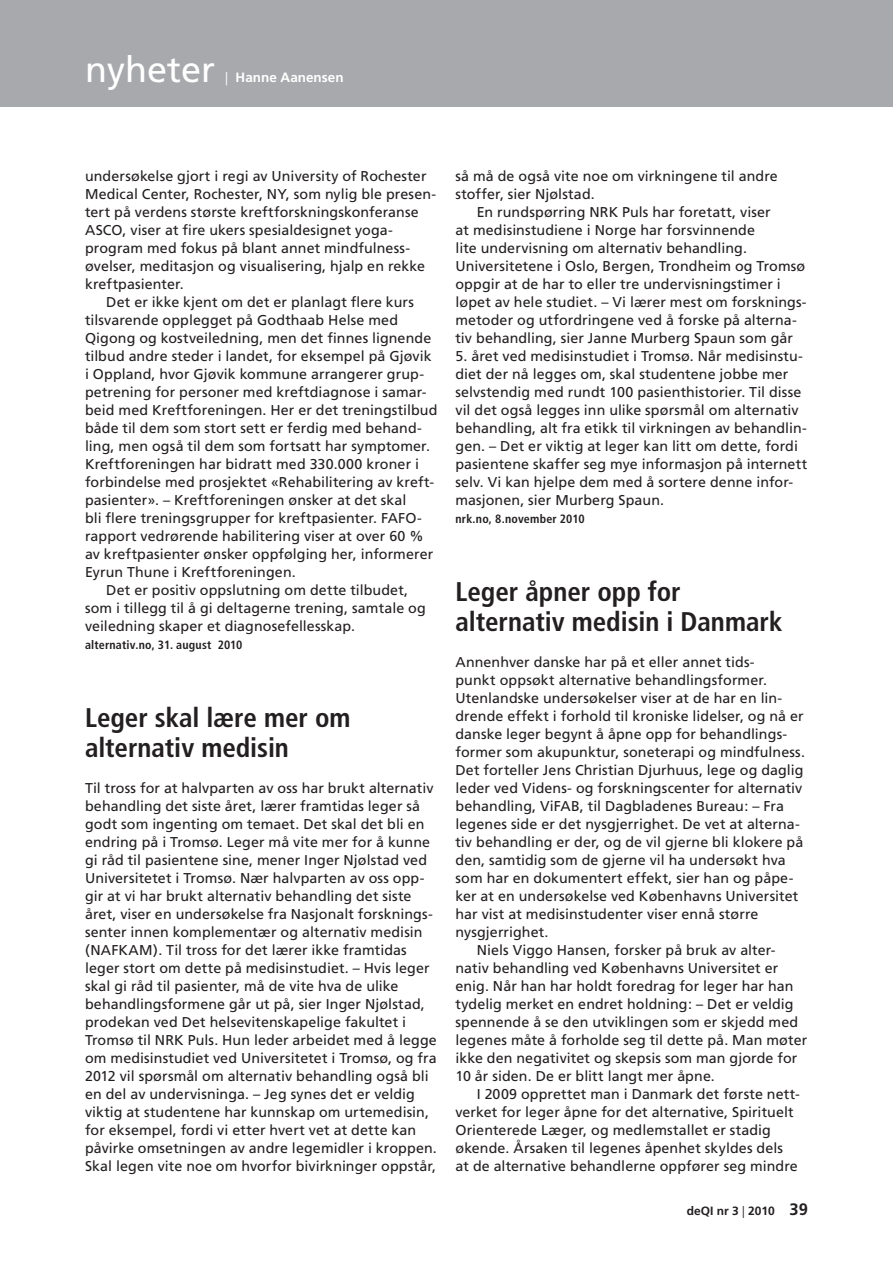
<style>
.page{position:relative;width:893px;height:1263px;background:#fff}
.page>*{position:absolute;margin:0;border:0;box-sizing:border-box;transform-origin:0 0}
.t1{font:36px "Frutiger";color:#fff}
.Brødtekst{font:700 condensed 27px/30px "Frutiger";color:#231f20}
.Brødtekst-2{font:14.25px/18px "Frutiger";letter-spacing:.005em;color:#231f20}
.t2{font:700 13.5px "Frutiger";color:#fff}
.Brødtekst-3{font:700 condensed 12px "Frutiger";letter-spacing:.015em;color:#231f20}
.t3{font:700 12px "Frutiger";color:#231f20}
.s1{font-weight:300}
.s2{font-size:16.5px}
</style>
<div class="page">
<div style="left:0;top:0;width:893px;height:106px;background:#a8a9ad"></div>
<p class="t1" style="left:85px;top:49px;width:132px">nyheter</p>
<p class="t2" style="left:225px;top:70px;width:120px"><span class="s1">|</span> Hanne Aanensen</p>
<p class="Brødtekst-2" style="left:85px;top:167px;width:353px">undersøkelse gjort i regi av University of Rochester Medical Center, Rochester, NY, som nylig ble presen&shy;tert på verdens største kreftforskningskonferanse ASCO, viser at fire ukers spesialdesignet yoga&shy;program med fokus på blant annet mindfulness&shy;øvelser, meditasjon og visualisering, hjalp en rekke kreftpasienter.</p>
<p class="Brødtekst-2" style="left:85px;top:293px;width:354px;text-indent:21px">Det er ikke kjent om det er planlagt flere kurs tilsvarende opplegget på Godthaab Helse med Qigong og kostveiledning, men det finnes lignende tilbud andre steder i landet, for eksempel på Gjøvik i Oppland, hvor Gjøvik kommune arrangerer grup&shy;petrening for personer med kreftdiagnose i samar&shy;beid med Kreftforeningen. Her er det treningstilbud både til dem som stort sett er ferdig med behand&shy;ling, men også til dem som fortsatt har symptomer.<br>Kreftforeningen har bidratt med 330.000 kroner i forbindelse med prosjektet «Rehabilitering av kreft&shy;pasienter». – Kreftforeningen ønsker at det skal<br>bli flere treningsgrupper for kreftpasienter. FAFO&shy;rapport vedrørende habilitering viser at over 60 % av kreftpasienter ønsker oppfølging her, informerer Eyrun Thune i Kreftforeningen.</p>
<p class="Brødtekst-2" style="left:85px;top:581px;width:342px;text-indent:21px">Det er positiv oppslutning om dette tilbudet, som i tillegg til å gi deltagerne trening, samtale og veiledning skaper et diagnosefellesskap.</p>
<p class="Brødtekst-3" style="left:85px;top:637px;width:159px">alternativ.no, 31. august 2010</p>
<p class="Brødtekst" style="left:85px;top:702px;width:267px">Leger skal lære mer om alternativ medisin</p>
<p class="Brødtekst-2" style="left:85px;top:779px;width:353px">Til tross for at halvparten av oss har brukt alternativ behandling det siste året, lærer framtidas leger så godt som ingenting om temaet. Det skal det bli en endring på i Tromsø. Leger må vite mer for å kunne gi råd til pasientene sine, mener Inger Njølstad ved Universitetet i Tromsø. Nær halvparten av oss opp&shy;gir at vi har brukt alternativ behandling det siste året, viser en undersøkelse fra Nasjonalt forsknings&shy;senter innen komplementær og alternativ medisin (NAFKAM). Til tross for det lærer ikke framtidas leger stort om dette på medisinstudiet. – Hvis leger skal gi råd til pasienter, må de vite hva de ulike behandlingsformene går ut på, sier Inger Njølstad, prodekan ved Det helsevitenskapelige fakultet i Tromsø til NRK Puls. Hun leder arbeidet med å legge om medisinstudiet ved Universitetet i Tromsø, og fra 2012 vil spørsmål om alternativ behandling også bli en del av undervisninga. – Jeg synes det er veldig viktig at studentene har kunnskap om urtemedisin, for eksempel, fordi vi etter hvert vet at dette kan påvirke omsetningen av andre legemidler i kroppen.<br>Skal legen vite noe om hvorfor bivirkninger oppstår,</p>
<p class="Brødtekst-2" style="left:455px;top:167px;width:324px">så må de også vite noe om virkningene til andre stoffer, sier Njølstad.</p>
<p class="Brødtekst-2" style="left:455px;top:203px;width:353px;text-indent:21px">En rundspørring NRK Puls har foretatt, viser<br>at medisinstudiene i Norge har forsvinnende<br>lite undervisning om alternativ behandling.<br>Universitetene i Oslo, Bergen, Trondheim og Tromsø oppgir at de har to eller tre undervisningstimer i løpet av hele studiet. – Vi lærer mest om forsknings&shy;metoder og utfordringene ved å forske på alterna&shy;tiv behandling, sier Janne Murberg Spaun som går</p>
<p class="Brødtekst-2" style="left:455px;top:347px;width:353px">5. året ved medisinstudiet i Tromsø. Når medisinstu&shy;diet der nå legges om, skal studentene jobbe mer selvstendig med rundt 100 pasienthistorier. Til disse vil det også legges inn ulike spørsmål om alternativ behandling, alt fra etikk til virkningen av behandlin&shy;gen. – Det er viktig at leger kan litt om dette, fordi pasientene skaffer seg mye informasjon på internett selv. Vi kan hjelpe dem med å sortere denne infor&shy;masjonen, sier Murberg Spaun.</p>
<p class="Brødtekst-3" style="left:455px;top:511px;width:131px">nrk.no, 8.november 2010</p>
<p class="Brødtekst" style="left:455px;top:576px;width:328px">Leger åpner opp for alternativ medisin i Danmark</p>
<p class="Brødtekst-2" style="left:455px;top:653px;width:351px">Annenhver danske har på et eller annet tids-<br>punkt oppsøkt alternative behandlingsformer.<br>Utenlandske undersøkelser viser at de har en lin&shy;drende effekt i forhold til kroniske lidelser, og nå er danske leger begynt å åpne opp for behandlings&shy;former som akupunktur, soneterapi og mindfulness.<br>Det forteller Jens Christian Djurhuus, lege og daglig leder ved Videns- og forskningscenter for alternativ behandling, ViFAB, til Dagbladenes Bureau: – Fra legenes side er det nysgjerrighet. De vet at alterna&shy;tiv behandling er der, og de vil gjerne bli klokere på den, samtidig som de gjerne vil ha undersøkt hva som har en dokumentert effekt, sier han og påpe&shy;ker at en undersøkelse ved Københavns Universitet har vist at medisinstudenter viser ennå større nysgjerrighet.</p>
<p class="Brødtekst-2" style="left:455px;top:941px;width:353px;text-indent:21px">Niels Viggo Hansen, forsker på bruk av alter&shy;nativ behandling ved Københavns Universitet er enig. Når han har holdt foredrag for leger har han tydelig merket en endret holdning: – Det er veldig spennende å se den utviklingen som er skjedd med legenes måte å forholde seg til dette på. Man møter ikke den negativitet og skepsis som man gjorde for 10 år siden. De er blitt langt mer åpne.</p>
<p class="Brødtekst-2" style="left:455px;top:1085px;width:346px;text-indent:21px">I 2009 opprettet man i Danmark det første nett&shy;verket for leger åpne for det alternative, Spirituelt Orienterede Læger, og medlemstallet er stadig økende. Årsaken til legenes åpenhet skyldes dels at de alternative behandlerne oppfører seg mindre</p>
<p class="t3" style="left:687px;top:1203px;width:122px">deQI nr 3 <span class="s1">|</span> 2010 <span class="s2">39</span></p>
</div>
